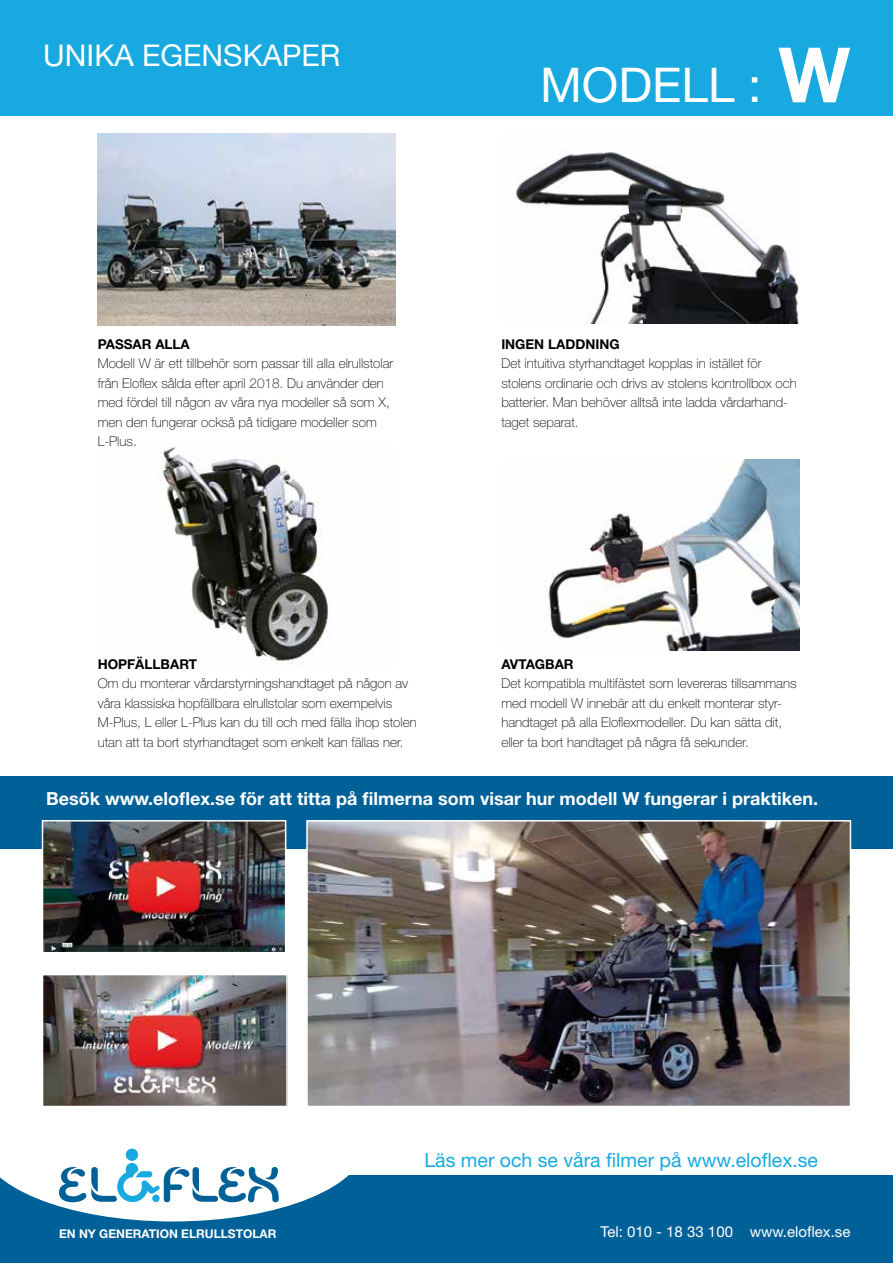
<style>
.page{position:relative;width:893px;height:1263px;background:#fff}
.page>*{position:absolute;margin:0;border:0;box-sizing:border-box;transform-origin:0 0}
.t1{font:48px "Helvetica Neue";color:#fff}
.t2{font:30px "Helvetica Neue";color:#fff}
.t3{font:19.5px "Helvetica Neue";color:#17a9e0}
.t4{font:700 18px "Helvetica Neue";color:#fff}
.t5{font:15px "Helvetica Neue";color:#fff}
.t6{font:100 13.5px/19.5px "Helvetica Neue";color:#000}
.t7{font:700 13.5px "Helvetica Neue";color:#000}
.t8{font:700 12px "Helvetica Neue";color:#fff}
.s1{font-weight:700;font-size:76.5px}
</style>
<div class="page">
<div style="left:0;top:776px;width:893px;height:72px;background:#006199"></div>
<div style="left:0;top:0;width:893px;height:115px;background:#17a9e0"></div>
<img style="left:158px;top:444px;width:171px;height:221px">
<img style="left:98px;top:134px;width:297px;height:191px">
<img style="left:516px;top:152px;width:283px;height:172px">
<img style="left:548px;top:459px;width:251px;height:192px">
<div style="left:0;top:1175px;width:893px;height:88px;background:#006199"></div>
<svg style="left:0;top:1151px;width:349px;height:70px;fill:#fff"></svg>
<div style="left:126px;top:1148px;width:12px;height:13px;background:#17a9e0;border-radius:50%"></div>
<svg style="left:59px;top:1163px;width:220px;height:39px"></svg>
<img style="left:309px;top:823px;width:539px;height:281px">
<div style="left:306px;top:820px;width:545px;height:287px;border:2px solid #fff"></div>
<img style="left:45px;top:823px;width:238px;height:127px">
<div style="left:42px;top:820px;width:244px;height:133px;border:2px solid #fff"></div>
<img style="left:45px;top:977px;width:240px;height:127px">
<div style="left:42px;top:974px;width:246px;height:133px;border:2px solid #fff"></div>
<h2 class="t2" style="left:43px;top:38px;width:299px">UNIKA EGENSKAPER</h2>
<h1 class="t1" style="left:540px;top:57px;width:312px">MODELL : <span class="s1">W</span></h1>
<p class="t7" style="left:98px;top:335px;width:94px">PASSAR ALLA</p>
<p class="t6" style="left:98px;top:354px;width:297px">Modell W är ett tillbehör som passar till alla elrullstolar från Eloflex sålda efter april 2018. Du använder den med fördel till någon av våra nya modeller så som X, men den fungerar också på tidigare modeller som L-Plus.</p>
<p class="t7" style="left:98px;top:656px;width:101px">HOPFÄLLBART</p>
<p class="t6" style="left:98px;top:674px;width:320px">Om du monterar vårdarstyrningshandtaget på någon av våra klassiska hopfällbara elrullstolar som exempelvis M-Plus, L eller L-Plus kan du till och med fälla ihop stolen utan att ta bort styrhandtaget som enkelt kan fällas ner.</p>
<p class="t7" style="left:501px;top:335px;width:120px">INGEN LADDNING</p>
<p class="t6" style="left:501px;top:353px;width:297px">Det intuitiva styrhandtaget kopplas in istället för stolens ordinarie och drivs av stolens kontrollbox och batterier. Man behöver alltså inte ladda vårdarhand&shy;taget separat.</p>
<p class="t7" style="left:501px;top:656px;width:74px">AVTAGBAR</p>
<p class="t6" style="left:501px;top:674px;width:297px">Det kompatibla multifästet som levereras tillsammans med modell W innebär att du enkelt monterar styr&shy;handtaget på alla Eloflexmodeller. Du kan sätta dit, eller ta bort handtaget på några få sekunder.</p>
<h3 class="t4" style="left:46px;top:787px;width:773px">Besök www.eloflex.se för att titta på filmerna som visar hur modell W fungerar i praktiken.</h3>
<h3 class="t3" style="left:424px;top:1148px;width:395px">Läs mer och se våra filmer på www.eloflex.se</h3>
<p class="t8" style="left:59px;top:1227px;width:219px">EN NY GENERATION ELRULLSTOLAR</p>
<p class="t5" style="left:600px;top:1223px;width:252px">Tel: 010 - 18 33 100 www.eloflex.se</p>
</div>
